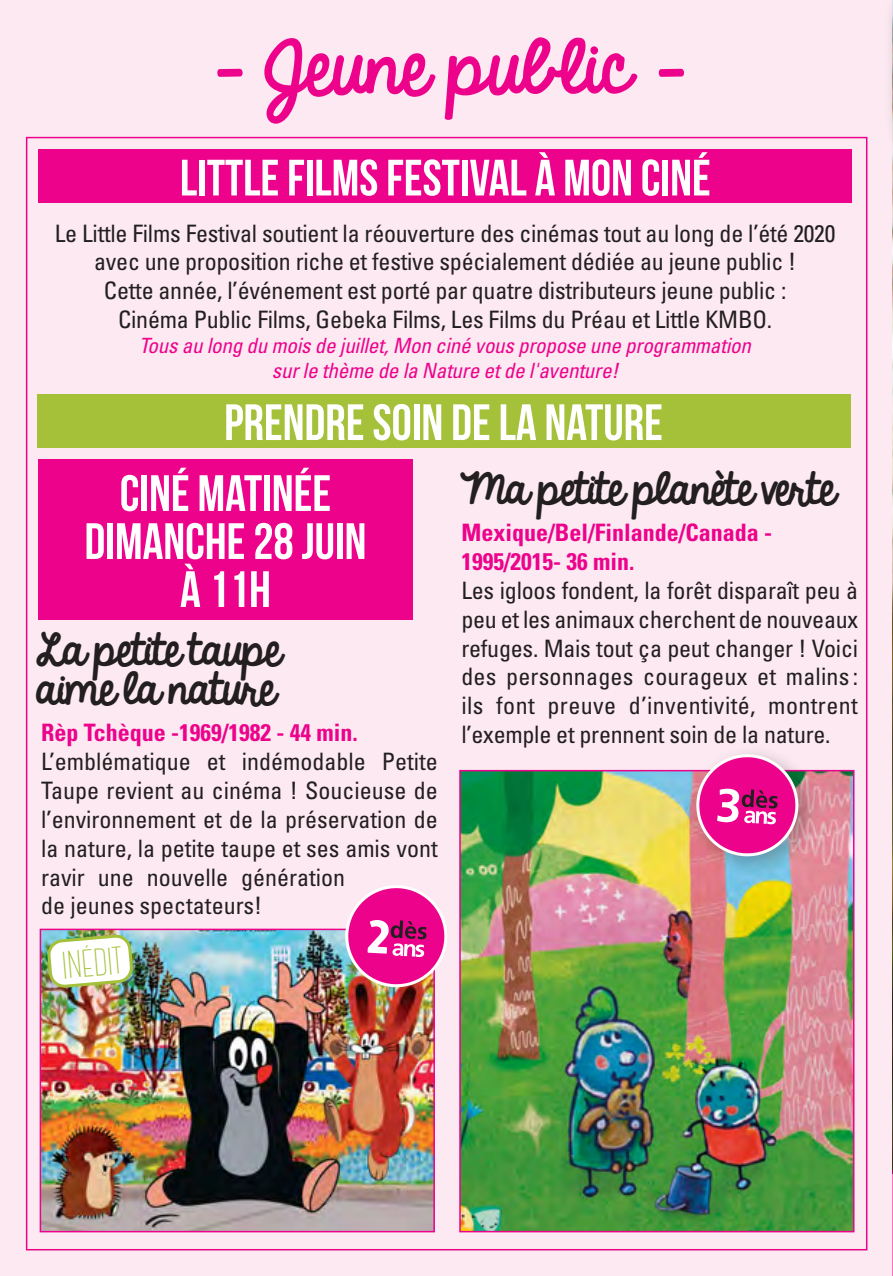
<style>
.page{position:relative;width:893px;height:1276px;background:#fce9f1}
.page>*{position:absolute;margin:0;border:0;box-sizing:border-box;transform-origin:0 0}
.t1{font:66px "KG Always A Good Time";color:#ed028c}
.t2{font:51px/48px "Bebas Neue";color:#fff;text-align:center}
.t3{font:39px/39px "KG Always A Good Time";letter-spacing:-.03em;color:#231f20}
.t4{font:300 38.7px "Canter";color:#a4c139}
.t5{font:condensed 24px/28.8px "Univers";letter-spacing:-.01em;color:#231f20;text-align:center}
.t6{font:700 condensed 24px/28.8px "Univers";color:#ed028c}
.t7{font:italic condensed 21px/25.2px "Univers";letter-spacing:-.01em;color:#ed028c;text-align:center}
</style>
<div class="page">
<img style="left:892px;top:226px;width:1px;height:686px">
<svg style="left:892px;top:38px;width:1px;height:165px"></svg>
<hr style="left:892px;top:0;width:1px;height:38px;background:#fff">
<svg style="left:892px;top:912px;width:1px;height:364px"></svg>
<div style="left:38px;top:149px;width:814px;height:54px;background:#ed028c"></div>
<div style="left:38px;top:459px;width:374px;height:161px;background:#ed028c"></div>
<div style="left:37px;top:394px;width:813px;height:54px;background:#a4c139"></div>
<img style="left:43px;top:931px;width:389px;height:298px">
<div style="left:40px;top:928px;width:395px;height:304px;border:2px solid #ed028c"></div>
<img style="left:462px;top:773px;width:389px;height:456px">
<div style="left:459px;top:770px;width:395px;height:462px;border:2px solid #ed028c"></div>
<div style="left:687px;top:744px;width:134px;height:134px;background:#231f20;opacity:.3"></div>
<svg style="left:693px;top:751px;width:108px;height:107px;background:#e053a3"></svg>
<svg style="left:342px;top:885px;width:105px;height:103px"></svg>
<img style="left:48px;top:935px;width:85px;height:52px">
<p class="t1" style="left:207px;top:18px;width:481px">- Jeune public -</p>
<p class="t2" style="left:180px;top:153px;width:532px">LITTLE FILMS FESTIVAL À MON CINÉ</p>
<p class="t5" style="left:55px;top:218px;width:782px">Le Little Films Festival soutient la réouverture des cinémas tout au long de l’été 2020 avec une proposition riche et festive spécialement dédiée au jeune public !</p>
<p class="t5" style="left:104px;top:276px;width:684px">Cette année, l’événement est porté par quatre distributeurs jeune public :<br>Cinéma Public Films, Gebeka Films, Les Films du Préau et Little KMBO.</p>
<p class="t7" style="left:139px;top:333px;width:613px">Tous au long du mois de juillet, Mon ciné vous propose une programmation sur le thème de la Nature et de l'aventure!</p>
<p class="t2" style="left:224px;top:398px;width:440px">PRENDRE SOIN DE LA NATURE</p>
<p class="t2" style="left:120px;top:469px;width:213px">CINÉ MATINÉE</p>
<p class="t2" style="left:84px;top:517px;width:283px">DIMANCHE 28 JUIN<br>À 11H</p>
<p class="t3" style="left:36px;top:632px;width:247px">La petite taupe aime la nature</p>
<p class="t6" style="left:41px;top:718px;width:318px">Rèp Tchèque -1969/1982 - 44 min.</p>
<p class="t5" style="left:41px;top:747px;width:398px;text-align:left">L’emblématique et indémodable Petite Taupe revient au cinéma ! Soucieuse de l’environnement et de la préservation de la nature, la petite taupe et ses amis vont ravir une nouvelle génération<br>de jeunes spectateurs!</p>
<p class="t4" style="left:61px;top:947px;width:62px;rotate:-5deg">INÉDIT</p>
<p class="t3" style="left:460px;top:471px;width:377px">Ma petite planète verte</p>
<p class="t6" style="left:461px;top:518px;width:312px">Mexique/Bel/Finlande/Canada -<br>1995/2015- 36 min.</p>
<p class="t5" style="left:461px;top:576px;width:398px;text-align:justify">Les igloos fondent, la forêt disparaît peu à peu et les animaux cherchent de nouveaux refuges. Mais tout ça peut changer ! Voici des personnages courageux et malins : ils font preuve d’inventivité, montrent l’exemple et prennent soin de la nature.</p>
</div>
